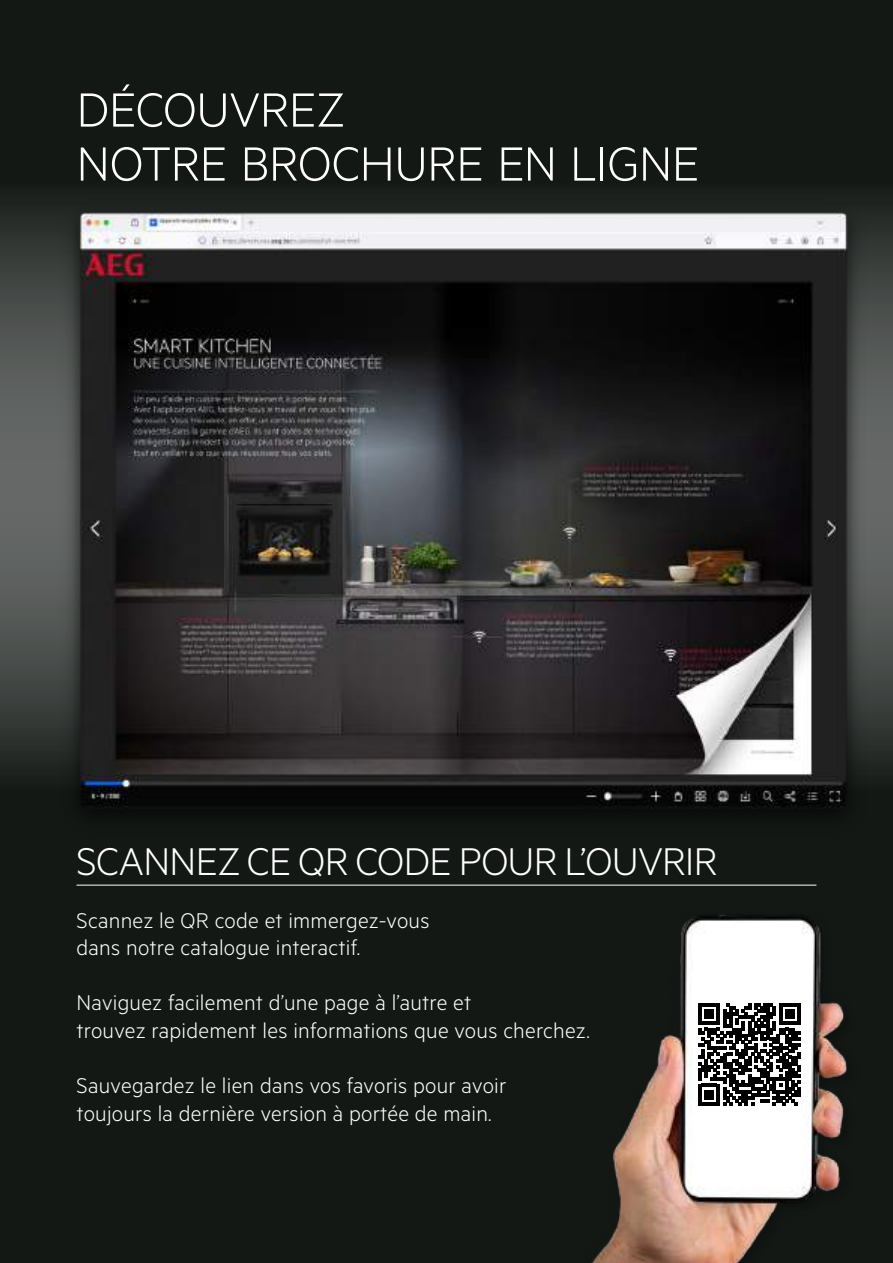
<style>
.page{position:relative;width:893px;height:1263px;background:#131815}
.page>*{position:absolute;margin:0;border:0;box-sizing:border-box;transform-origin:0 0}
.t1{font:300 54px/54px "Metric";letter-spacing:-.005em;color:#fff}
.t2{font:300 43.5px "Metric";letter-spacing:-.01em;color:#fff}
.t3{font:300 24px/27.6px "Metric";letter-spacing:.01em;color:#fff}
</style>
<div class="page">
<img style="left:591px;top:915px;width:256px;height:348px">
<svg style="left:0;top:200px;width:893px;height:574px;background:#4c504e"></svg>
<hr style="left:77px;top:885px;width:739px;height:1px;background:#fff">
<img style="left:56px;top:200px;width:814px;height:614px">
<svg style="left:698px;top:1003px;width:103px;height:103px;background:#555"></svg>
<h1 class="t1" style="left:77px;top:80px;width:625px">DÉCOUVREZ<br>NOTRE BROCHURE EN LIGNE</h1>
<h2 class="t2" style="left:77px;top:836px;width:642px">SCANNEZ CE QR CODE POUR L’OUVRIR</h2>
<p class="t3" style="left:77px;top:905px;width:354px">Scannez le QR code et immergez-vous dans notre catalogue interactif.</p>
<p class="t3" style="left:77px;top:988px;width:515px">Naviguez facilement d’une page à l’autre et<br>trouvez rapidement les informations que vous cherchez.</p>
<p class="t3" style="left:77px;top:1071px;width:431px">Sauvegardez le lien dans vos favoris pour avoir toujours la dernière version à portée de main.</p>
</div>
